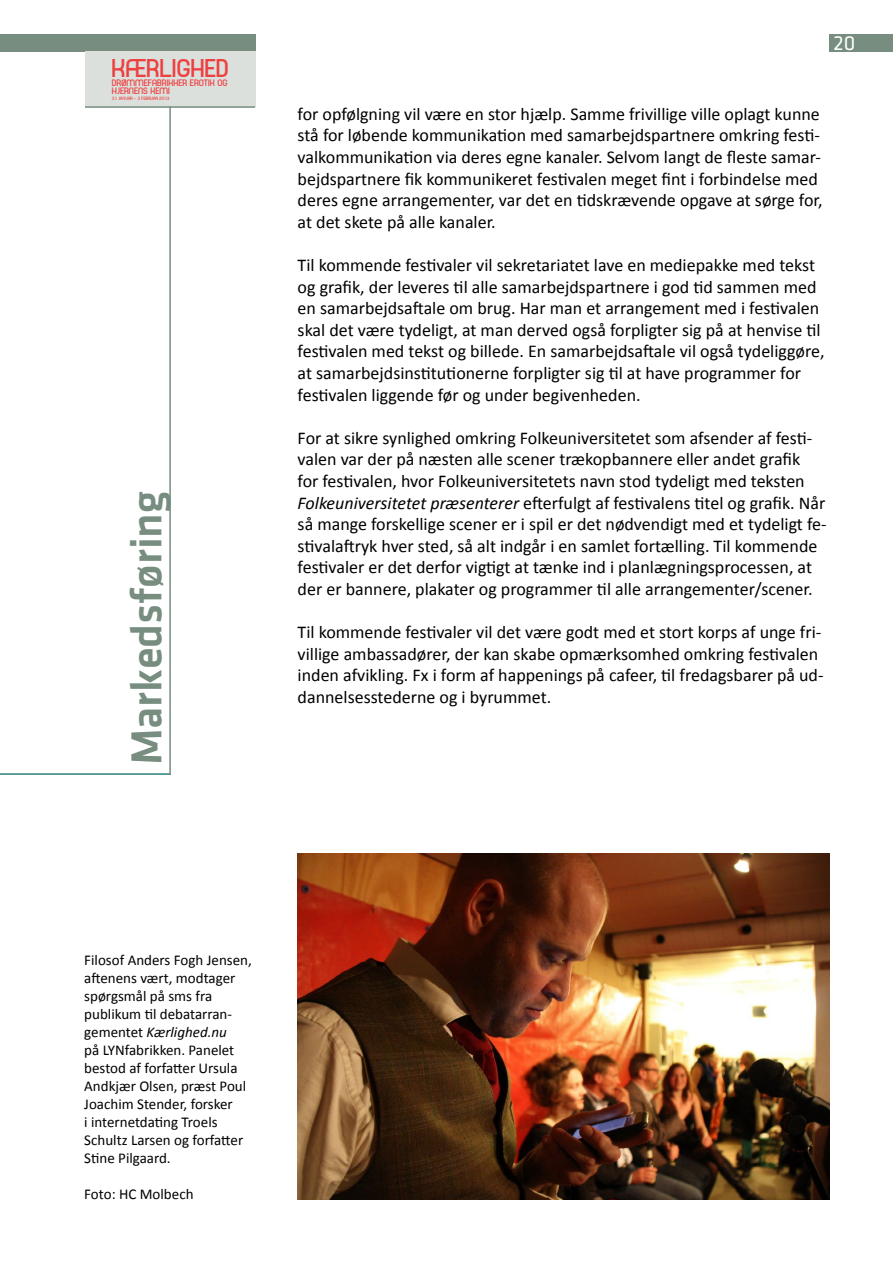
<style>
.page{position:relative;width:893px;height:1263px;background:#fff}
.page>*{position:absolute;margin:0;border:0;box-sizing:border-box;transform-origin:0 0}
.t1{font:500 45px "Klavika";color:#778d7f}
.t2{font:24.45px "Planet Estyle";color:#ef4040}
.t3{font:21px "Klavika";color:#fff}
.t4{font:18px/21.6px "Calibri";color:#000}
.t5{font:15px/18px "Calibri";color:#000}
.t6{font:8.85px/8.4px "Planet Estyle";color:#ef4040}
.t7{font:4.5px "Planet Estyle";color:#ef4040}
.s1{font-style:italic}
</style>
<div class="page">
<div style="left:0;top:34px;width:255px;height:17px;background:#778d7f"></div>
<div style="left:85px;top:51px;width:170px;height:55px;background:#dbe0dc"></div>
<hr style="left:0;top:773px;width:171px;height:2px;background:#298182">
<hr style="left:169px;top:106px;width:2px;height:669px;background:#778d7f">
<div style="left:829px;top:34px;width:64px;height:17px;background:#778d7f"></div>
<hr style="left:85px;top:106px;width:170px;height:2px;background:#778d7f">
<img style="left:298px;top:853px;width:531px;height:346px">
<h2 class="t2" style="left:113px;top:52px;width:118px">KÆRLIGHED</h2>
<p class="t6" style="left:112px;top:79px;width:117px">DRØMMEFABRIKKER EROTIK OG<br>HJERNENS KEMI</p>
<p class="t7" style="left:112px;top:96px;width:59px">31 JANUAR - 3 FEBRUAR 2013</p>
<h1 class="t1" style="left:116px;top:765px;width:276px;rotate:-90deg">Markedsføring</h1>
<p class="t3" style="left:833px;top:29px;width:23px">20</p>
<p class="t4" style="left:298px;top:103px;width:527px">for opfølgning vil være en stor hjælp. Samme frivillige ville oplagt kunne stå for løbende kommunikation med samarbejdspartnere omkring festi&shy;valkommunikation via deres egne kanaler. Selvom langt de fleste samar&shy;bejdspartnere fik kommunikeret festivalen meget fint i forbindelse med deres egne arrangementer, var det en tidskrævende opgave at sørge for, at det skete på alle kanaler.</p>
<p class="t4" style="left:298px;top:254px;width:528px">Til kommende festivaler vil sekretariatet lave en mediepakke med tekst og grafik, der leveres til alle samarbejdspartnere i god tid sammen med en samarbejdsaftale om brug. Har man et arrangement med i festivalen skal det være tydeligt, at man derved også forpligter sig på at henvise til festivalen med tekst og billede. En samarbejdsaftale vil også tydeliggøre, at samarbejdsinstitutionerne forpligter sig til at have programmer for festivalen liggende før og under begivenheden.</p>
<p class="t4" style="left:298px;top:427px;width:530px">For at sikre synlighed omkring Folkeuniversitetet som afsender af festi&shy;valen var der på næsten alle scener trækopbannere eller andet grafik<br>for festivalen, hvor Folkeuniversitetets navn stod tydeligt med teksten <span class="s1">Folkeuniversitetet præsenterer</span> efterfulgt af festivalens titel og grafik. Når så mange forskellige scener er i spil er det nødvendigt med et tydeligt fe&shy;stivalaftryk hver sted, så alt indgår i en samlet fortælling. Til kommende festivaler er det derfor vigtigt at tænke ind i planlægningsprocessen, at der er bannere, plakater og programmer til alle arrangementer/scener.</p>
<p class="t4" style="left:298px;top:621px;width:527px">Til kommende festivaler vil det være godt med et stort korps af unge fri&shy;villige ambassadører, der kan skabe opmærksomhed omkring festivalen inden afvikling. Fx i form af happenings på cafeer, til fredagsbarer på ud&shy;dannelsesstederne og i byrummet.</p>
<p class="t5" style="left:84px;top:951px;width:169px">Filosof Anders Fogh Jensen, aftenens vært, modtager spørgsmål på sms fra publikum til debatarran&shy;gementet <span class="s1">Kærlighed.nu<br></span>på LYNfabrikken. Panelet bestod af forfatter Ursula<br>Andkjær Olsen, præst Poul<br>Joachim Stender, forsker<br>i internetdating Troels<br>Schultz Larsen og forfatter<br>Stine Pilgaard.</p>
<p class="t5" style="left:84px;top:1185px;width:111px">Foto: HC Molbech</p>
</div>
